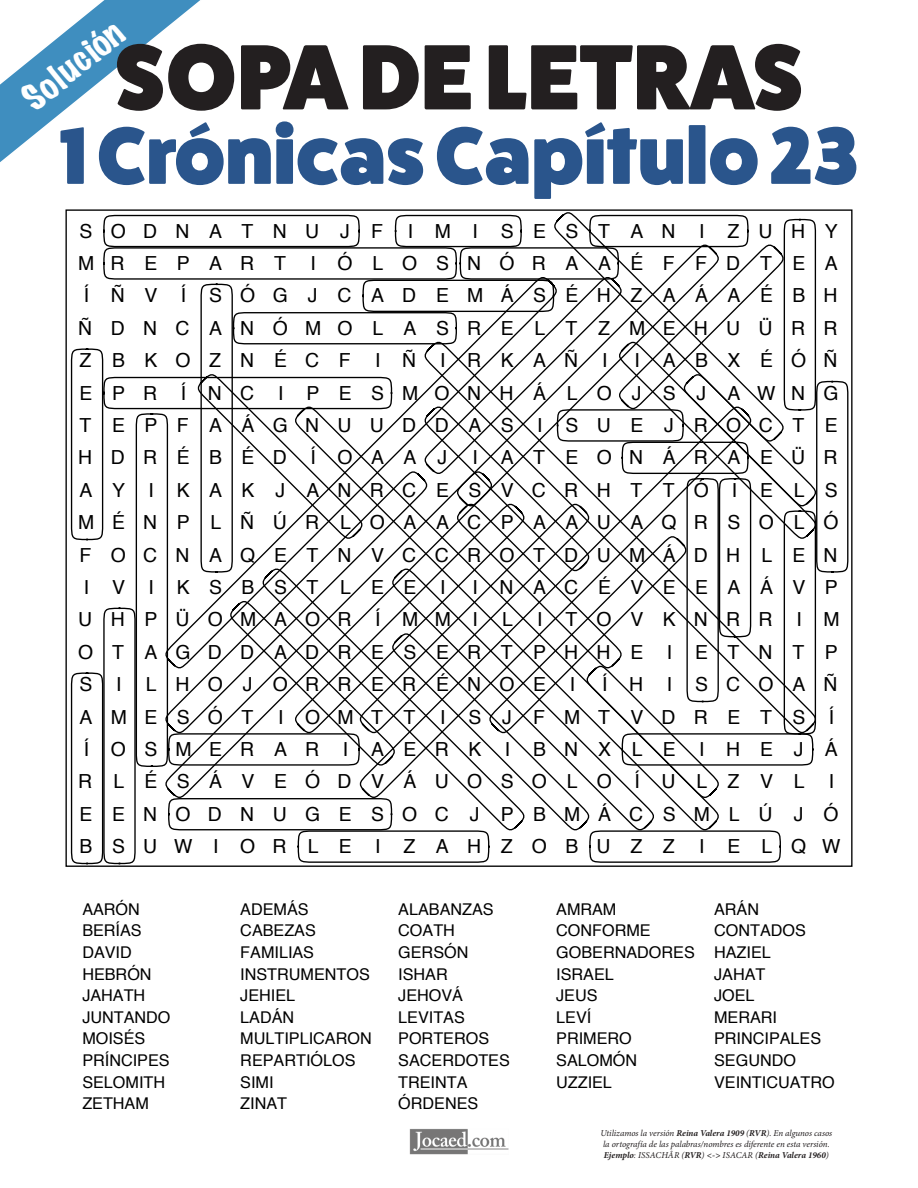
<style>
.page{position:relative;width:918px;height:1188px;background:#fff}
.page>*{position:absolute;margin:0;border:0;box-sizing:border-box;transform-origin:0 0}
.t1{font:800 93px "Fat Frank";letter-spacing:.01em;color:#231f20}
.t2{font:800 81px "Fat Frank";color:#2a558c}
.t3{font:expanded 33px "Marker Felt";color:#fff}
.t4{font:19.35px/32.4px "Helvetica";letter-spacing:.99em;color:#000;text-align:justify}
.t5{font:19.35px/32.4px "Helvetica";letter-spacing:.96em;color:#000}
.t6{font:19.35px "Helvetica";letter-spacing:.955em;color:#000}
.t7{font:19.35px "Helvetica";letter-spacing:.97em;color:#000}
.t8{font:16.2px "Helvetica";color:#000}
.t9{font:italic 9px/10.8px "Minion Pro";letter-spacing:-.005em;color:#231f20}
.s1{font-weight:700}
</style>
<div class="page">
<svg style="left:0;top:0;width:200px;height:162px"></svg>
<img style="left:410px;top:1129px;width:98px;height:26px">
<svg style="left:70px;top:214px;width:779px;height:651px"></svg>
<h3 class="t3" style="left:10px;top:82px;width:120px;rotate:-39deg">Solución</h3>
<h1 class="t1" style="left:115px;top:25px;width:689px">SOPA DE LETRAS</h1>
<h2 class="t2" style="left:60px;top:110px;width:800px">1 Crónicas Capítulo 23</h2>
<p class="t7" style="left:80px;top:216px;width:305px">SODNATNUJ F</p>
<p class="t4" style="left:408px;top:215px;width:432px">IMI SESTAN I ZUHY</p>
<p class="t4" style="left:78px;top:248px;width:209px">MREPART</p>
<p class="t4" style="left:78px;top:248px;width:761px;text-indent:232px">I ÓLOSNÓRAAÉFFDTEA Í ÑV Í SÓGJCADEMÁSÉHZAÁAÉBH ÑDNCANÓMOLASRE LT ZMEHUÜRR ZBKOZNÉCF</p>
<p class="t4" style="left:78px;top:345px;width:762px;text-indent:556px">I ABXÉÓÑ EPR Í NC I PESMONHÁLOJSJAWNG TEPFAÁGNUUDDAS I SUEJROCTE HDRÉBÉD Í OAAJ</p>
<p class="t4" style="left:375px;top:345px;width:234px">IÑ IRKAÑ I</p>
<p class="t4" style="left:78px;top:442px;width:762px;text-indent:394px">I ATEONÁRAEÜR AY I KAKJANRCESVCRHTTÓ I ELS MÉNPLÑÚR LOAACPAAUAQRSOLÓ FOCNAQETNVCCROTDUMÁDH LEN I V I KSBSTLEE I</p>
<p class="t4" style="left:78px;top:572px;width:761px;text-indent:394px">I NACÉVEEAÁVP<br>UHPÜOMAOR Í MM I</p>
<p class="t4" style="left:78px;top:604px;width:763px;text-indent:459px">I TOVKNRR I M OTAGDDADRESERTPHHE I ETNTP S I</p>
<p class="t4" style="left:502px;top:604px;width:12px">L</p>
<p class="t6" style="left:146px;top:669px;width:431px">LHOJORRERÉNOE I</p>
<p class="t4" style="left:602px;top:669px;width:237px">Í H I SCOAÑ</p>
<p class="t4" style="left:80px;top:701px;width:175px">AMESÓT</p>
<p class="t4" style="left:278px;top:701px;width:139px">I OMTT</p>
<p class="t4" style="left:78px;top:701px;width:761px;text-align:left;text-indent:362px">I SJFMTVDRETS Í<br>ÍOSMERAR I AERK I BNXLE IHEJÁ<br>RLÉSÁVEÓDVÁUOSOLO Í ULZVL</p>
<p class="t5" style="left:80px;top:766px;width:760px;text-indent:749px">I<br>EENODNUGESOC J PBMÁCSMLÚ JÓ<br>BSUWIORLE I ZAHZOBUZZ</p>
<p class="t4" style="left:699px;top:831px;width:143px">I ELQW</p>
<p class="t8" style="left:82px;top:897px;width:59px">AARÓN</p>
<p class="t8" style="left:240px;top:897px;width:70px">ADEMÁS</p>
<p class="t8" style="left:398px;top:897px;width:97px">ALABANZAS</p>
<p class="t8" style="left:556px;top:897px;width:62px">AMRAM</p>
<p class="t8" style="left:714px;top:897px;width:47px">ARÁN</p>
<p class="t8" style="left:82px;top:918px;width:61px">BERÍAS</p>
<p class="t8" style="left:240px;top:918px;width:77px">CABEZAS</p>
<p class="t8" style="left:398px;top:918px;width:58px">COATH</p>
<p class="t8" style="left:556px;top:918px;width:96px">CONFORME</p>
<p class="t8" style="left:714px;top:918px;width:93px">CONTADOS</p>
<p class="t8" style="left:82px;top:940px;width:51px">DAVID</p>
<p class="t8" style="left:240px;top:940px;width:75px">FAMILIAS</p>
<p class="t8" style="left:398px;top:940px;width:72px">GERSÓN</p>
<p class="t8" style="left:556px;top:940px;width:216px">GOBERNADORES HAZIEL</p>
<p class="t8" style="left:82px;top:961px;width:71px">HEBRÓN</p>
<p class="t8" style="left:240px;top:961px;width:131px">INSTRUMENTOS</p>
<p class="t8" style="left:398px;top:961px;width:51px">ISHAR</p>
<p class="t8" style="left:556px;top:961px;width:59px">ISRAEL</p>
<p class="t8" style="left:714px;top:961px;width:53px">JAHAT</p>
<p class="t8" style="left:82px;top:983px;width:65px">JAHATH</p>
<p class="t8" style="left:240px;top:983px;width:56px">JEHIEL</p>
<p class="t8" style="left:398px;top:983px;width:66px">JEHOVÁ</p>
<p class="t8" style="left:556px;top:983px;width:43px">JEUS</p>
<p class="t8" style="left:714px;top:983px;width:42px">JOEL</p>
<p class="t8" style="left:82px;top:1005px;width:90px">JUNTANDO</p>
<p class="t8" style="left:240px;top:1005px;width:56px">LADÁN</p>
<p class="t8" style="left:398px;top:1005px;width:68px">LEVITAS</p>
<p class="t8" style="left:556px;top:1005px;width:37px">LEVÍ</p>
<p class="t8" style="left:714px;top:1005px;width:65px">MERARI</p>
<p class="t8" style="left:82px;top:1026px;width:65px">MOISÉS</p>
<p class="t8" style="left:240px;top:1026px;width:133px">MULTIPLICARON</p>
<p class="t8" style="left:398px;top:1026px;width:92px">PORTEROS</p>
<p class="t8" style="left:556px;top:1026px;width:77px">PRIMERO</p>
<p class="t8" style="left:714px;top:1026px;width:109px">PRINCIPALES</p>
<p class="t8" style="left:82px;top:1048px;width:89px">PRÍNCIPES</p>
<p class="t8" style="left:240px;top:1048px;width:117px">REPARTIÓLOS</p>
<p class="t8" style="left:398px;top:1048px;width:113px">SACERDOTES</p>
<p class="t8" style="left:556px;top:1048px;width:83px">SALOMÓN</p>
<p class="t8" style="left:714px;top:1048px;width:83px">SEGUNDO</p>
<p class="t8" style="left:82px;top:1069px;width:84px">SELOMITH</p>
<p class="t8" style="left:240px;top:1069px;width:35px">SIMI</p>
<p class="t8" style="left:398px;top:1069px;width:71px">TREINTA</p>
<p class="t8" style="left:556px;top:1069px;width:57px">UZZIEL</p>
<p class="t8" style="left:714px;top:1069px;width:122px">VEINTICUATRO</p>
<p class="t8" style="left:82px;top:1091px;width:68px">ZETHAM</p>
<p class="t8" style="left:240px;top:1091px;width:48px">ZINAT</p>
<p class="t8" style="left:398px;top:1091px;width:82px">ÓRDENES</p>
<p class="t9" style="left:601px;top:1128px;width:233px">Utilizamos la versión <span class="s1">Reina Valera 1909</span> (<span class="s1">RVR</span>). En algunos casos la ortografía de las palabras/nombres es diferente en esta versión.<br><span class="s1">Ejemplo</span>: ISSACHÂR (<span class="s1">RVR</span>) <span class="s1">&lt;-&gt;</span> ISACAR (<span class="s1">Reina Valera 1960</span>)</p>
</div>
